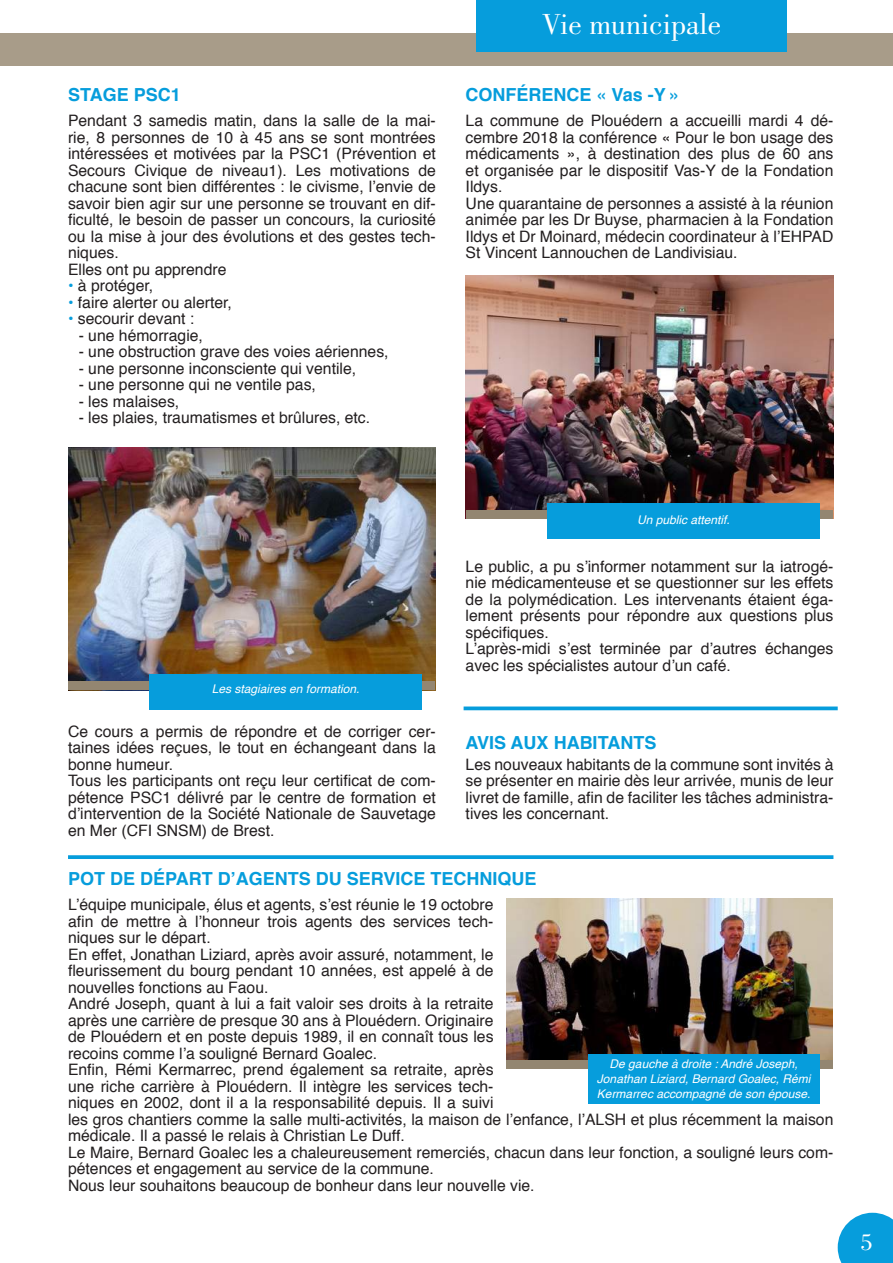
<style>
.page{position:relative;width:893px;height:1263px;background:#fff}
.page>*{position:absolute;margin:0;border:0;box-sizing:border-box;transform-origin:0 0}
.t1{font:30px "Bodoni";color:#fff}
.t2{font:24px "Bodoni";color:#fff}
.t3{font:700 18px "Helvetica";color:#069ddc}
.t4{font:15.75px/16.5px "Helvetica";color:#231f20}
.t5{font:italic 12px/15px "Helvetica";color:#fff;text-align:center}
.s1{color:#069ddc}
</style>
<div class="page">
<div style="left:0;top:34px;width:893px;height:32px;background:#a89c89"></div>
<div style="left:476px;top:0;width:311px;height:51px;background:#069ddc"></div>
<svg style="left:838px;top:1213px;width:55px;height:50px;background:#21a7df"></svg>
<img style="left:68px;top:447px;width:367px;height:234px">
<img style="left:466px;top:276px;width:367px;height:234px">
<img style="left:506px;top:898px;width:327px;height:163px">
<div style="left:422px;top:681px;width:13px;height:9px;background:#938671"></div>
<div style="left:820px;top:510px;width:13px;height:9px;background:#938671"></div>
<div style="left:819px;top:1060px;width:13px;height:9px;background:#938671"></div>
<div style="left:68px;top:681px;width:82px;height:9px;background:#938671"></div>
<div style="left:466px;top:510px;width:81px;height:9px;background:#938671"></div>
<div style="left:506px;top:1060px;width:82px;height:9px;background:#938671"></div>
<div style="left:150px;top:674px;width:272px;height:36px;background:#069ddc"></div>
<div style="left:547px;top:503px;width:273px;height:36px;background:#069ddc"></div>
<div style="left:588px;top:1053px;width:231px;height:50px;background:#069ddc"></div>
<svg style="left:464px;top:706px;width:374px;height:4px"></svg>
<svg style="left:68px;top:855px;width:765px;height:4px;background:#15a3de"></svg>
<p class="t3" style="left:68px;top:80px;width:114px">STAGE PSC1</p>
<p class="t4" style="left:68px;top:113px;width:369px">Pendant 3 samedis matin, dans la salle de la mai&shy;rie, 8 personnes de 10 à 45 ans se sont montrées intéressées et motivées par la PSC1 (Prévention et Secours Civique de niveau1). Les motivations de chacune sont bien différentes : le civisme, l’envie de savoir bien agir sur une personne se trouvant en dif&shy;ficulté, le besoin de passer un concours, la curiosité ou la mise à jour des évolutions et des gestes tech&shy;niques.<br>Elles ont pu apprendre</p>
<p class="t4" style="left:68px;top:278px;width:87px"><span class="s1">•</span> à protéger,</p>
<p class="t4" style="left:68px;top:294px;width:165px"><span class="s1">•</span> faire alerter ou alerter,</p>
<p class="t4" style="left:68px;top:311px;width:128px"><span class="s1">•</span> secourir devant :</p>
<p class="t4" style="left:79px;top:327px;width:126px">- une hémorragie,</p>
<p class="t4" style="left:79px;top:344px;width:311px">- une obstruction grave des voies aériennes,</p>
<p class="t4" style="left:79px;top:360px;width:279px">- une personne inconsciente qui ventile,</p>
<p class="t4" style="left:79px;top:377px;width:239px">- une personne qui ne ventile pas,</p>
<p class="t4" style="left:79px;top:393px;width:102px">- les malaises,</p>
<p class="t4" style="left:79px;top:410px;width:293px">- les plaies, traumatismes et brûlures, etc.</p>
<h1 class="t1" style="left:542px;top:7px;width:181px">Vie municipale</h1>
<p class="t3" style="left:466px;top:80px;width:216px">CONFÉRENCE « Vas -Y »</p>
<p class="t4" style="left:466px;top:113px;width:369px">La commune de Plouédern a accueilli mardi 4 dé&shy;cembre 2018 la conférence « Pour le bon usage des médicaments », à destination des plus de 60 ans et organisée par le dispositif Vas-Y de la Fondation Ildys.<br>Une quarantaine de personnes a assisté à la réunion animée par les Dr Buyse, pharmacien à la Fondation Ildys et Dr Moinard, médecin coordinateur à l’EHPAD St Vincent Lannouchen de Landivisiau.</p>
<p class="t5" style="left:637px;top:513px;width:94px">Un public attentif.</p>
<p class="t5" style="left:212px;top:682px;width:149px">Les stagiaires en formation.</p>
<p class="t4" style="left:68px;top:723px;width:369px">Ce cours a permis de répondre et de corriger cer&shy;taines idées reçues, le tout en échangeant dans la bonne humeur.<br>Tous les participants ont reçu leur certificat de com&shy;pétence PSC1 délivré par le centre de formation et d’intervention de la Société Nationale de Sauvetage en Mer (CFI SNSM) de Brest.</p>
<p class="t4" style="left:466px;top:558px;width:369px">Le public, a pu s’informer notamment sur la iatrogé&shy;nie médicamenteuse et se questionner sur les effets de la polymédication. Les intervenants étaient éga&shy;lement présents pour répondre aux questions plus spécifiques.<br>L’après-midi s’est terminée par d’autres échanges avec les spécialistes autour d’un café.</p>
<p class="t3" style="left:466px;top:728px;width:192px">AVIS AUX HABITANTS</p>
<p class="t4" style="left:466px;top:756px;width:369px;text-align:justify">Les nouveaux habitants de la commune sont invités à se présenter en mairie dès leur arrivée, munis de leur livret de famille, afin de faciliter les tâches administra&shy;tives les concernant.</p>
<p class="t3" style="left:68px;top:864px;width:470px">POT DE DÉPART D’AGENTS DU SERVICE TECHNIQUE</p>
<p class="t4" style="left:68px;top:897px;width:767px">L’équipe municipale, élus et agents, s’est réunie le 19 octobre<br>afin de mettre à l’honneur trois agents des services tech-<br>niques sur le départ.<br>En effet, Jonathan Liziard, après avoir assuré, notamment, le<br>fleurissement du bourg pendant 10 années, est appelé à de<br>nouvelles fonctions au Faou.<br>André Joseph, quant à lui a fait valoir ses droits à la retraite<br>après une carrière de presque 30 ans à Plouédern. Originaire<br>de Plouédern et en poste depuis 1989, il en connaît tous les<br>recoins comme l’a souligné Bernard Goalec.<br>Enfin, Rémi Kermarrec, prend également sa retraite, après<br>une riche carrière à Plouédern. Il intègre les services tech-<br>niques en 2002, dont il a la responsabilité depuis. Il a suivi<br>les gros chantiers comme la salle multi-activités, la maison de l’enfance, l’ALSH et plus récemment la maison médicale. Il a passé le relais à Christian Le Duff.<br>Le Maire, Bernard Goalec les a chaleureusement remerciés, chacun dans leur fonction, a souligné leurs com&shy;pétences et engagement au service de la commune.<br>Nous leur souhaitons beaucoup de bonheur dans leur nouvelle vie.</p>
<p class="t5" style="left:597px;top:1056px;width:215px">De gauche à droite : André Joseph,<br>Jonathan Liziard, Bernard Goalec, Rémi<br>Kermarrec accompagné de son épouse.</p>
<h2 class="t2" style="left:861px;top:1229px;width:13px">5</h2>
</div>
